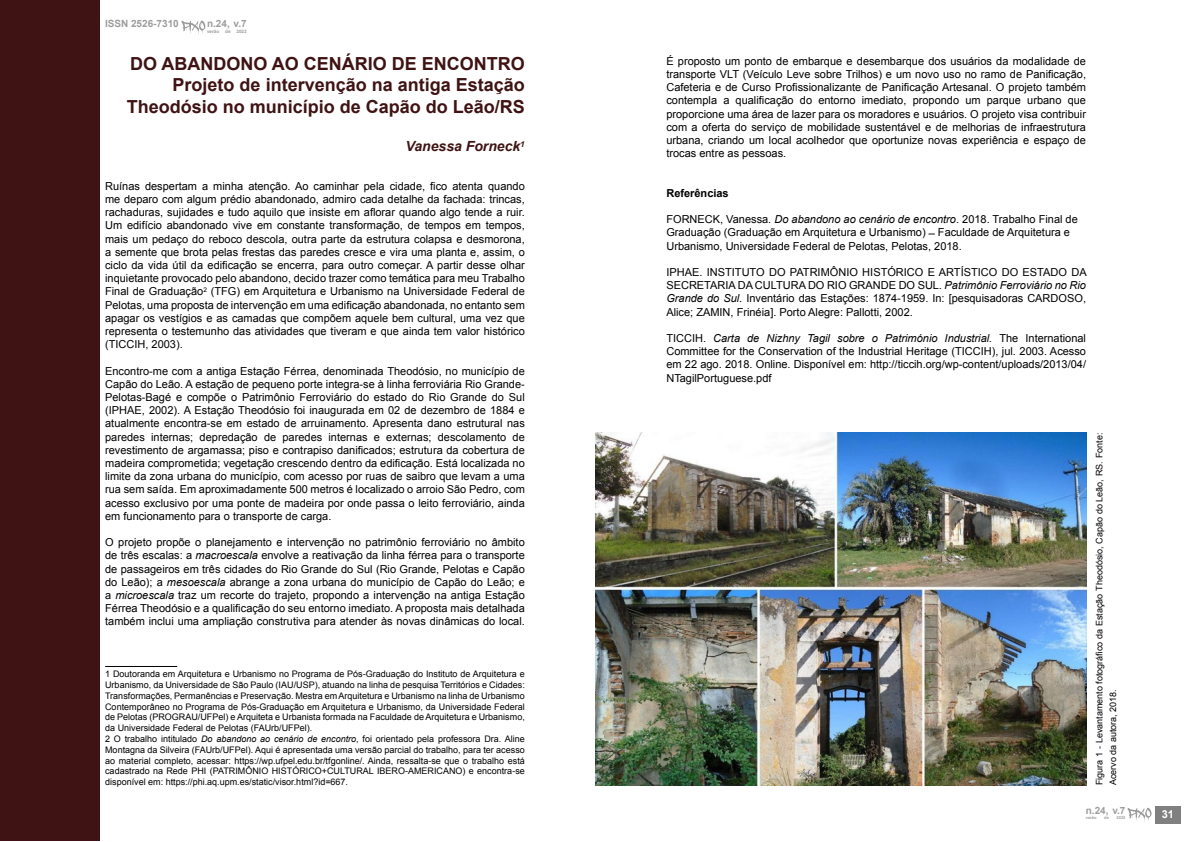
<style>
.page{position:relative;width:1191px;height:842px;background:#fff}
.page>*{position:absolute;margin:0;border:0;box-sizing:border-box;transform-origin:0 0}
.t1{font:700 18px/21.6px "Arial";color:#3f1313;text-align:right}
.t2{font:italic 700 14px "Arial";color:#3f1313}
.t3{font:11px/13.2px "Arial";color:#000;text-align:justify}
.t4{font:700 11px "Arial";color:#000}
.t5{font:700 11px "Arial";color:#fff}
.t6{font:700 10px "Arial";color:#9d9d9c}
.t7{font:9px/10.8px "Arial";color:#000}
.t8{font:700 4.6px "Arial";color:#9d9d9c}
.t9{font:700 4px "Arial";color:#9d9d9c}
.s1{font-style:italic}
</style>
<div class="page">
<div style="left:0;top:0;width:99px;height:841px;background:#3f1313"></div>
<hr style="left:105px;top:666px;width:72px;height:1px;background:#000">
<svg style="left:181px;top:21px;width:24px;height:13px"></svg>
<img style="left:595px;top:433px;width:491px;height:352px">
<div style="left:1155px;top:806px;width:25px;height:17px;background:#808080"></div>
<svg style="left:1127px;top:808px;width:24px;height:13px"></svg>
<p class="t6" style="left:105px;top:17px;width:75px">ISSN 2526-7310</p>
<p class="t6" style="left:207px;top:17px;width:41px">n.24, v.7</p>
<p class="t8" style="left:207px;top:28px;width:14px">verão</p>
<p class="t8" style="left:225px;top:28px;width:7px">de</p>
<p class="t8" style="left:236px;top:28px;width:12px">2023</p>
<h1 class="t1" style="left:127px;top:53px;width:400px">DO ABANDONO AO CENÁRIO DE ENCONTRO<br>Projeto de intervenção na antiga Estação<br>Theodósio no município de Capão do Leão/RS</h1>
<p class="t2" style="left:405px;top:137px;width:121px">Vanessa Forneck<sup>1</sup></p>
<p class="t3" style="left:105px;top:179px;width:421px">Ruínas despertam a minha atenção. Ao caminhar pela cidade, fico atenta quando me deparo com algum prédio abandonado, admiro cada detalhe da fachada: trincas, rachaduras, sujidades e tudo aquilo que insiste em aflorar quando algo tende a ruir.<br>Um edifício abandonado vive em constante transformação, de tempos em tempos, mais um pedaço do reboco descola, outra parte da estrutura colapsa e desmorona, a semente que brota pelas frestas das paredes cresce e vira uma planta e, assim, o ciclo da vida útil da edificação se encerra, para outro começar. A partir desse olhar inquietante provocado pelo abandono, decido trazer como temática para meu Trabalho Final de Graduação<sup>2</sup> (TFG) em Arquitetura e Urbanismo na Universidade Federal de Pelotas, uma proposta de intervenção em uma edificação abandonada, no entanto sem apagar os vestígios e as camadas que compõem aquele bem cultural, uma vez que representa o testemunho das atividades que tiveram e que ainda tem valor histórico (TICCIH, 2003).</p>
<p class="t3" style="left:105px;top:364px;width:421px">Encontro-me com a antiga Estação Férrea, denominada Theodósio, no município de Capão do Leão. A estação de pequeno porte integra-se à linha ferroviária Rio Grande-Pelotas-Bagé e compõe o Patrimônio Ferroviário do estado do Rio Grande do Sul (IPHAE, 2002). A Estação Theodósio foi inaugurada em 02 de dezembro de 1884 e atualmente encontra-se em estado de arruinamento. Apresenta dano estrutural nas paredes internas; depredação de paredes internas e externas; descolamento de revestimento de argamassa; piso e contrapiso danificados; estrutura da cobertura de madeira comprometida; vegetação crescendo dentro da edificação. Está localizada no limite da zona urbana do município, com acesso por ruas de saibro que levam a uma rua sem saída. Em aproximadamente 500 metros é localizado o arroio São Pedro, com acesso exclusivo por uma ponte de madeira por onde passa o leito ferroviário, ainda em funcionamento para o transporte de carga.</p>
<p class="t3" style="left:105px;top:536px;width:421px">O projeto propõe o planejamento e intervenção no patrimônio ferroviário no âmbito de três escalas: a <span class="s1">macroescala</span> envolve a reativação da linha férrea para o transporte de passageiros em três cidades do Rio Grande do Sul (Rio Grande, Pelotas e Capão do Leão); a <span class="s1">mesoescala</span> abrange a zona urbana do município de Capão do Leão; e a <span class="s1">microescala</span> traz um recorte do trajeto, propondo a intervenção na antiga Estação Férrea Theodósio e a qualificação do seu entorno imediato. A proposta mais detalhada também inclui uma ampliação construtiva para atender às novas dinâmicas do local.</p>
<p class="t7" style="left:105px;top:669px;width:421px">1 Doutoranda em Arquitetura e Urbanismo no Programa de Pós-Graduação do Instituto de Arquitetura e Urbanismo, da Universidade de São Paulo (IAU/USP), atuando na linha de pesquisa Territórios e Cidades:<br>Transformações, Permanências e Preservação. Mestra em Arquitetura e Urbanismo na linha de Urbanismo Contemporâneo no Programa de Pós-Graduação em Arquitetura e Urbanismo, da Universidade Federal de Pelotas (PROGRAU/UFPel) e Arquiteta e Urbanista formada na Faculdade de Arquitetura e Urbanismo, da Universidade Federal de Pelotas (FAUrb/UFPel).<br>2 O trabalho intitulado <span class="s1">Do abandono ao cenário de encontro</span>, foi orientado pela professora Dra. Aline Montagna da Silveira (FAUrb/UFPel). Aqui é apresentada uma versão parcial do trabalho, para ter acesso ao material completo, acessar: https://wp.ufpel.edu.br/tfgonline/. Ainda, ressalta-se que o trabalho está cadastrado na Rede PHI (PATRIMÔNIO HISTÓRICO+CULTURAL IBERO-AMERICANO) e encontra-se disponível em: https://phi.aq.upm.es/static/visor.html?id=667.</p>
<p class="t3" style="left:666px;top:54px;width:421px">É proposto um ponto de embarque e desembarque dos usuários da modalidade de transporte VLT (Veículo Leve sobre Trilhos) e um novo uso no ramo de Panificação, Cafeteria e de Curso Profissionalizante de Panificação Artesanal. O projeto também contempla a qualificação do entorno imediato, propondo um parque urbano que proporcione uma área de lazer para os moradores e usuários. O projeto visa contribuir com a oferta do serviço de mobilidade sustentável e de melhorias de infraestrutura urbana, criando um local acolhedor que oportunize novas experiência e espaço de trocas entre as pessoas.</p>
<p class="t4" style="left:666px;top:186px;width:64px">Referências</p>
<p class="t3" style="left:666px;top:213px;width:413px;text-align:left">FORNECK, Vanessa. <span class="s1">Do abandono ao cenário de encontro</span>. 2018. Trabalho Final de<br>Graduação (Graduação em Arquitetura e Urbanismo) ̶Faculdade de Arquitetura e<br>Urbanismo, Universidade Federal de Pelotas, Pelotas, 2018.</p>
<p class="t3" style="left:666px;top:266px;width:422px">IPHAE. INSTITUTO DO PATRIMÔNIO HISTÓRICO E ARTÍSTICO DO ESTADO DA SECRETARIA DA CULTURA DO RIO GRANDE DO SUL<span class="s1">. Patrimônio Ferroviário no Rio Grande do Sul</span>. Inventário das Estações: 1874-1959. In: [pesquisadoras CARDOSO, Alice; ZAMIN, Frinéia]. Porto Alegre: Pallotti, 2002.</p>
<p class="t3" style="left:666px;top:332px;width:421px">TICCIH. <span class="s1">Carta de Nizhny Tagil sobre o Património Industrial.</span> The International Committee for the Conservation of the Industrial Heritage (TICCIH), jul. 2003. Acesso em 22 ago. 2018. Online. Disponível em: http://ticcih.org/wp-content/uploads/2013/04/ NTagilPortuguese.pdf</p>
<p class="t7" style="left:1092px;top:785px;width:354px;line-height:13.5px;rotate:-90deg">Figura 1 - Levantamento fotográfico da Estação Theodósio, Capão do Leão, RS. Fonte:<br>Acervo da autora, 2018.</p>
<p class="t6" style="left:1085px;top:804px;width:41px">n.24, v.7</p>
<p class="t9" style="left:1085px;top:815px;width:12px">verão</p>
<p class="t9" style="left:1104px;top:815px;width:6px">de</p>
<p class="t9" style="left:1116px;top:815px;width:10px">2023</p>
<p class="t5" style="left:1161px;top:807px;width:14px">31</p>
</div>
